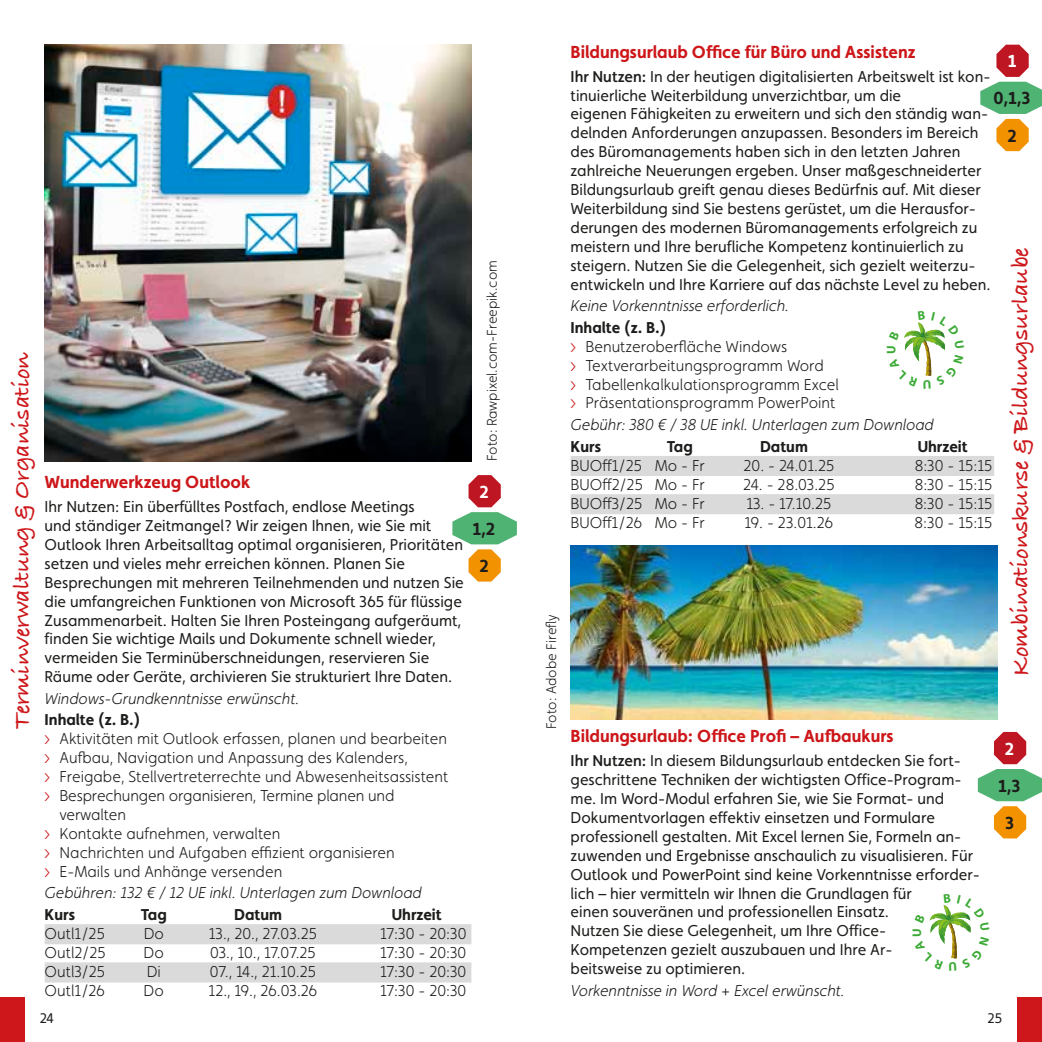
<style>
.page{position:relative;width:1042px;height:1042px;background:#fff}
.page>*{position:absolute;margin:0;border:0;box-sizing:border-box;transform-origin:0 0}
.t1{font:700 24.5px "Bradley Hand ITC";color:#cd171a}
.t2{font:700 17.5px "Faricy New";color:#cd171a}
.t3{font:700 17.5px "Faricy New";color:#1d1d1b}
.t4{font:700 17.5px "Faricy New";color:#fff}
.t5{font:15.75px/18.9px "Faricy New";color:#1d1d1b}
.t6{font:300 15.75px/18.9px "Faricy New";color:#1d1d1b}
.t7{font:italic 300 15.75px "Faricy New";color:#1d1d1b}
.t8{font:700 15.75px "Faricy New";color:#1d1d1b}
.t9{font:300 14px "Faricy New";color:#1d1d1b}
.t10{font:14px "Faricy New";color:#1d1d1b}
.t11{font:700 12.6px "Myriad Pro";color:#3baa35}
.s1{font-family:"Gill Sans";font-size:19.25px;color:#cd171a}
.s2{font-weight:500}
.s3{font-weight:700}
</style>
<div class="page">
<div style="left:0;top:997px;width:25px;height:45px;background:#cd171a"></div>
<div style="left:1017px;top:997px;width:25px;height:45px;background:#cd171a"></div>
<div style="left:45px;top:924px;width:426px;height:20px;background:#dadada"></div>
<div style="left:45px;top:962px;width:426px;height:20px;background:#dadada"></div>
<svg style="left:452px;top:475px;width:65px;height:106px"></svg>
<div style="left:570px;top:456px;width:424px;height:20px;background:#dadada"></div>
<div style="left:570px;top:494px;width:424px;height:20px;background:#dadada"></div>
<svg style="left:980px;top:45px;width:62px;height:106px"></svg>
<svg style="left:978px;top:732px;width:64px;height:106px"></svg>
<img style="left:45px;top:45px;width:426px;height:416px">
<img style="left:570px;top:546px;width:427px;height:173px">
<svg style="left:904px;top:322px;width:42px;height:54px"></svg>
<svg style="left:929px;top:904px;width:42px;height:55px"></svg>
<h1 class="t1" style="left:8px;top:729px;width:379px;rotate:-90deg">Terminverwaltung &amp; Organisation</h1>
<p class="t9" style="left:484px;top:461px;width:203px;rotate:-90deg">Foto: Rawpixel.com-Freepik.com</p>
<p class="t2" style="left:45px;top:471px;width:207px">Wunderwerkzeug Outlook</p>
<p class="t5" style="left:45px;top:497px;width:421px">Ihr Nutzen: Ein überfülltes Postfach, endlose Meetings<br>und ständiger Zeitmangel? Wir zeigen Ihnen, wie Sie mit Outlook Ihren Arbeitsalltag optimal organisieren, Prioritäten setzen und vieles mehr erreichen können. Planen Sie Besprechungen mit mehreren Teilnehmenden und nutzen Sie die umfangreichen Funktionen von Microsoft 365 für flüssige Zusammenarbeit. Halten Sie Ihren Posteingang aufgeräumt, finden Sie wichtige Mails und Dokumente schnell wieder, vermeiden Sie Terminüberschneidungen, reservieren Sie Räume oder Geräte, archivieren Sie strukturiert Ihre Daten.</p>
<p class="t7" style="left:45px;top:689px;width:256px">Windows-Grundkenntnisse erwünscht.</p>
<p class="t8" style="left:45px;top:710px;width:98px">Inhalte (z. B.)</p>
<p class="t6" style="left:45px;top:729px;width:404px"><span class="s1">›</span> Aktivitäten mit Outlook erfassen, planen und bearbeiten</p>
<p class="t6" style="left:45px;top:748px;width:365px"><span class="s1">›</span> Aufbau, Navigation und Anpassung des Kalenders,</p>
<p class="t6" style="left:45px;top:767px;width:405px"><span class="s1">›</span> Freigabe, Stellvertreterrechte und Abwesenheitsassistent</p>
<p class="t6" style="left:45px;top:786px;width:351px"><span class="s1">›</span> Besprechungen organisieren, Termine planen und</p>
<p class="t6" style="left:60px;top:805px;width:68px">verwalten</p>
<p class="t6" style="left:45px;top:824px;width:237px"><span class="s1">›</span> Kontakte aufnehmen, verwalten</p>
<p class="t6" style="left:45px;top:843px;width:352px"><span class="s1">›</span> Nachrichten und Aufgaben effizient organisieren</p>
<p class="t6" style="left:45px;top:862px;width:239px"><span class="s1">›</span> E-Mails und Anhänge versenden</p>
<p class="t7" style="left:45px;top:884px;width:378px">Gebühren: 132 € / 12 UE inkl. Unterlagen zum Download</p>
<p class="t8" style="left:45px;top:905px;width:32px">Kurs</p>
<p class="t8" style="left:141px;top:905px;width:28px">Tag</p>
<p class="t8" style="left:234px;top:905px;width:49px">Datum</p>
<p class="t8" style="left:392px;top:905px;width:51px">Uhrzeit</p>
<p class="t6" style="left:45px;top:924px;width:62px">Outl1/25</p>
<p class="t6" style="left:144px;top:924px;width:22px">Do</p>
<p class="t6" style="left:209px;top:924px;width:110px">13., 20., 27.03.25</p>
<p class="t6" style="left:380px;top:924px;width:88px">17:30 - 20:30</p>
<p class="t6" style="left:45px;top:943px;width:63px">Outl2/25</p>
<p class="t6" style="left:144px;top:943px;width:22px">Do</p>
<p class="t6" style="left:210px;top:943px;width:107px">03., 10., 17.07.25</p>
<p class="t6" style="left:380px;top:943px;width:88px">17:30 - 20:30</p>
<p class="t6" style="left:45px;top:962px;width:62px">Outl3/25</p>
<p class="t6" style="left:147px;top:962px;width:16px">Di</p>
<p class="t6" style="left:210px;top:962px;width:108px">07., 14., 21.10.25</p>
<p class="t6" style="left:380px;top:962px;width:88px">17:30 - 20:30</p>
<p class="t6" style="left:45px;top:981px;width:62px">Outl1/26</p>
<p class="t6" style="left:144px;top:981px;width:22px">Do</p>
<p class="t6" style="left:209px;top:981px;width:110px">12., 19., 26.03.26</p>
<p class="t6" style="left:380px;top:981px;width:88px">17:30 - 20:30</p>
<p class="t4" style="left:479px;top:481px;width:11px">2</p>
<p class="t3" style="left:472px;top:518px;width:24px">1,2</p>
<p class="t3" style="left:479px;top:555px;width:11px">2</p>
<p class="t9" style="left:543px;top:729px;width:117px;rotate:-90deg">Foto: Adobe Firefly</p>
<p class="t2" style="left:570px;top:41px;width:346px">Bildungsurlaub Office für Büro und Assistenz</p>
<p class="t5" style="left:570px;top:67px;width:421px"><span class="s2">Ihr Nutzen:</span> In der heutigen digitalisierten Arbeitswelt ist kon&shy;tinuierliche Weiterbildung unverzichtbar, um die<br>eigenen Fähigkeiten zu erweitern und sich den ständig wan&shy;delnden Anforderungen anzupassen. Besonders im Bereich des Büromanagements haben sich in den letzten Jahren zahlreiche Neuerungen ergeben. Unser maßgeschneiderter Bildungsurlaub greift genau dieses Bedürfnis auf. Mit dieser Weiterbildung sind Sie bestens gerüstet, um die Herausfor&shy;derungen des modernen Büromanagements erfolgreich zu meistern und Ihre berufliche Kompetenz kontinuierlich zu steigern. Nutzen Sie die Gelegenheit, sich gezielt weiterzu&shy;entwickeln und Ihre Karriere auf das nächste Level zu heben.</p>
<p class="t7" style="left:570px;top:297px;width:220px">Keine Vorkenntnisse erforderlich.</p>
<p class="t6" style="left:570px;top:318px;width:270px"><span class="s3">Inhalte (z. B.)<br></span><span class="s1">›</span> Benutzeroberfläche Windows<br><span class="s1">›</span> Textverarbeitungsprogramm Word<br><span class="s1">›</span> Tabellenkalkulationsprogramm Excel <span class="s1">›</span> Präsentationsprogramm PowerPoint</p>
<p class="t7" style="left:570px;top:415px;width:365px">Gebühr: 380 € / 38 UE inkl. Unterlagen zum Download</p>
<p class="t8" style="left:570px;top:437px;width:32px">Kurs</p>
<p class="t8" style="left:667px;top:437px;width:28px">Tag</p>
<p class="t8" style="left:760px;top:437px;width:49px">Datum</p>
<p class="t8" style="left:918px;top:437px;width:51px">Uhrzeit</p>
<p class="t6" style="left:570px;top:456px;width:136px">BUOff1/25 Mo - Fr</p>
<p class="t6" style="left:743px;top:456px;width:92px">20. - 24.01.25</p>
<p class="t6" style="left:914px;top:456px;width:79px">8:30 - 15:15</p>
<p class="t6" style="left:570px;top:475px;width:136px">BUOff2/25 Mo - Fr</p>
<p class="t6" style="left:743px;top:475px;width:93px">24. - 28.03.25</p>
<p class="t6" style="left:914px;top:475px;width:79px">8:30 - 15:15</p>
<p class="t6" style="left:570px;top:494px;width:136px">BUOff3/25 Mo - Fr</p>
<p class="t6" style="left:746px;top:494px;width:87px">13. - 17.10.25</p>
<p class="t6" style="left:914px;top:494px;width:79px">8:30 - 15:15</p>
<p class="t6" style="left:570px;top:513px;width:136px">BUOff1/26 Mo - Fr</p>
<p class="t6" style="left:744px;top:513px;width:90px">19. - 23.01.26</p>
<p class="t6" style="left:914px;top:513px;width:79px">8:30 - 15:15</p>
<p class="t4" style="left:1008px;top:51px;width:10px">1</p>
<p class="t3" style="left:993px;top:88px;width:38px">0,1,3</p>
<p class="t3" style="left:1007px;top:125px;width:11px">2</p>
<h1 class="t1" style="left:1006px;top:675px;width:430px;rotate:-90deg">Kombinationskurse &amp; Bildungsurlaube</h1>
<p class="t11" style="left:883px;top:354px;width:10px;rotate:-90deg">U</p>
<p class="t2" style="left:570px;top:725px;width:324px">Bildungsurlaub: Office Profi – Aufbaukurs</p>
<p class="t5" style="left:570px;top:751px;width:411px"><span class="s2">Ihr Nutzen:</span> In diesem Bildungsurlaub entdecken Sie fort&shy;geschrittene Techniken der wichtigsten Office-Program&shy;me. Im Word-Modul erfahren Sie, wie Sie Format- und Dokumentvorlagen effektiv einsetzen und Formulare professionell gestalten. Mit Excel lernen Sie, Formeln an&shy;zuwenden und Ergebnisse anschaulich zu visualisieren. Für Outlook und PowerPoint sind keine Vorkenntnisse erforder&shy;lich – hier vermitteln wir Ihnen die Grundlagen für<br>einen souveränen und professionellen Einsatz.<br>Nutzen Sie diese Gelegenheit, um Ihre Office-Kompetenzen gezielt auszubauen und Ihre Ar-<br>beitsweise zu optimieren.</p>
<p class="t7" style="left:570px;top:981px;width:276px">Vorkenntnisse in Word + Excel erwünscht.</p>
<p class="t11" style="left:908px;top:936px;width:10px;rotate:-90deg">U</p>
<p class="t4" style="left:1005px;top:738px;width:11px">2</p>
<p class="t3" style="left:998px;top:775px;width:24px">1,3</p>
<p class="t3" style="left:1005px;top:812px;width:10px">3</p>
<p class="t10" style="left:40px;top:1009px;width:16px">24</p>
<p class="t10" style="left:987px;top:1009px;width:16px">25</p>
</div>
